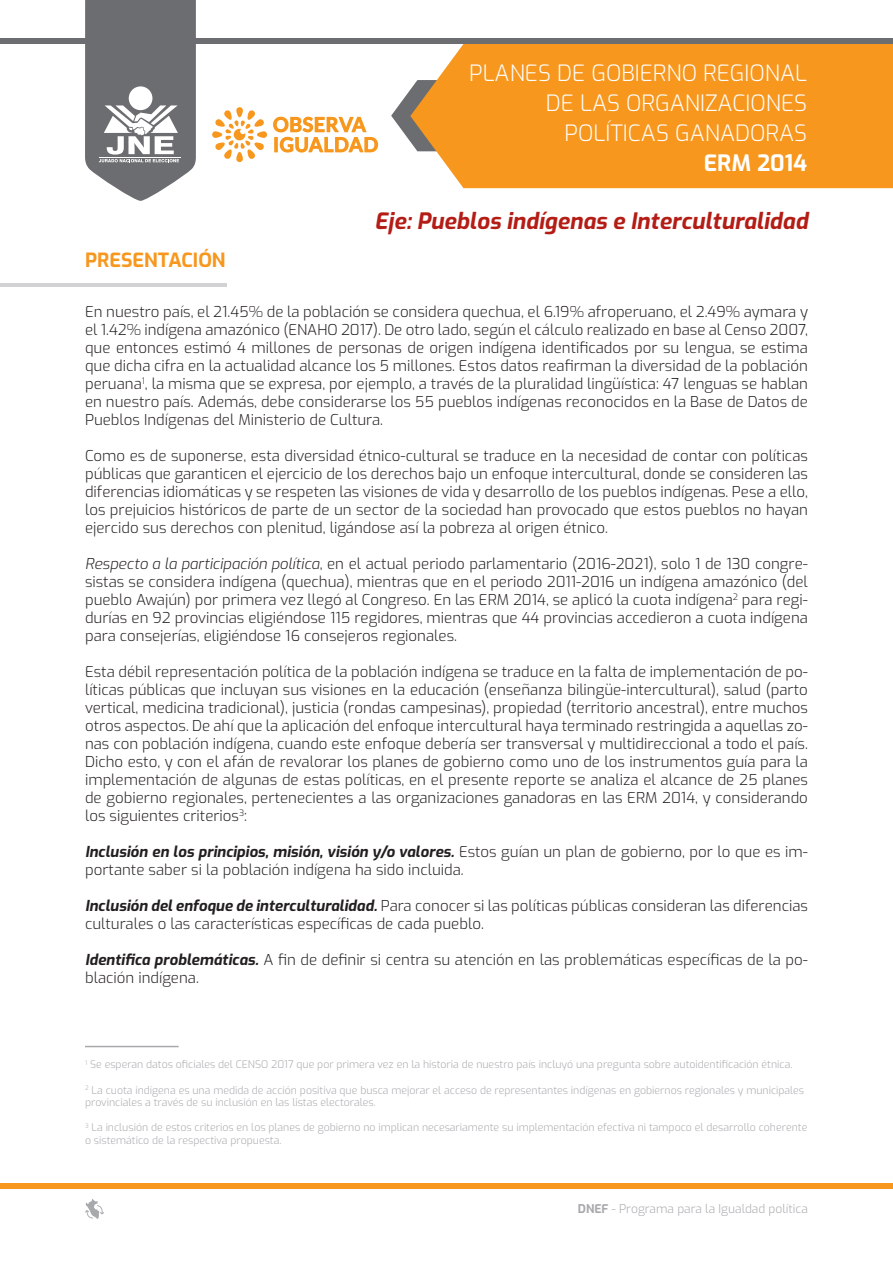
<style>
.page{position:relative;width:893px;height:1263px;background:#fff}
.page>*{position:absolute;margin:0;border:0;box-sizing:border-box;transform-origin:0 0}
.t1{font:300 22.5px/30px "Exo";color:#fff;text-align:right}
.t2{font:italic 700 22.5px "Exo";color:#b41d15}
.t3{font:700 22.5px "Exo";color:#fff}
.t4{font:700 19.5px "Exo";color:#f7971d}
.t5{font:300 15px/18px "Exo";color:#231f20;text-align:justify}
.t6{font:300 12px "Exo";color:#a8a9ad}
.t7{font:300 10.5px/12.6px "Exo";color:#a8a9ad}
.s1{font-style:italic}
.s2{font-weight:700;font-style:italic}
.s3{font-weight:700}
</style>
<div class="page">
<svg style="left:391px;top:90px;width:19px;height:51px"></svg>
<div style="left:410px;top:44px;width:483px;height:144px;background:#f7971d"></div>
<div style="left:0;top:39px;width:892px;height:5px;background:#6c6d70"></div>
<hr style="left:0;top:283px;width:226px;height:3px;background:#d1d2d4">
<div style="left:0;top:1183px;width:893px;height:5px;background:#f7971d"></div>
<svg style="left:85px;top:0;width:111px;height:201px"></svg>
<svg style="left:273px;top:117px;width:105px;height:36px"></svg>
<div style="left:236px;top:107px;width:7px;height:10px;background:#f7971d;border-radius:3px"></div>
<div style="left:212px;top:131px;width:10px;height:7px;background:#f7971d;border-radius:3px"></div>
<div style="left:236px;top:152px;width:7px;height:10px;background:#f7971d;border-radius:3px"></div>
<div style="left:257px;top:131px;width:10px;height:7px;background:#f7971d;border-radius:3px"></div>
<svg style="left:215px;top:110px;width:49px;height:49px"></svg>
<hr style="left:85px;top:1046px;width:94px;height:1px;background:#a8a9ad">
<svg style="left:85px;top:1199px;width:19px;height:20px"></svg>
<h1 class="t1" style="left:469px;top:57px;width:339px">PLANES DE GOBIERNO REGIONAL<br>DE LAS ORGANIZACIONES<br>POLÍTICAS GANADORAS</h1>
<h1 class="t3" style="left:704px;top:146px;width:105px">ERM 2014</h1>
<h2 class="t4" style="left:85px;top:245px;width:142px">PRESENTACIÓN</h2>
<h1 class="t2" style="left:375px;top:204px;width:435px">Eje: Pueblos indígenas e Interculturalidad</h1>
<p class="t5" style="left:85px;top:302px;width:724px">En nuestro país, el 21.45% de la población se considera quechua, el 6.19% afroperuano, el 2.49% aymara y el 1.42% indígena amazónico (ENAHO 2017). De otro lado, según el cálculo realizado en base al Censo 2007, que entonces estimó 4 millones de personas de origen indígena identificados por su lengua, se estima que dicha cifra en la actualidad alcance los 5 millones. Estos datos reafirman la diversidad de la población peruana<sup>1</sup>, la misma que se expresa, por ejemplo, a través de la pluralidad lingüística: 47 lenguas se hablan en nuestro país. Además, debe considerarse los 55 pueblos indígenas reconocidos en la Base de Datos de Pueblos Indígenas del Ministerio de Cultura.</p>
<p class="t5" style="left:85px;top:446px;width:724px">Como es de suponerse, esta diversidad étnico-cultural se traduce en la necesidad de contar con políticas públicas que garanticen el ejercicio de los derechos bajo un enfoque intercultural, donde se consideren las diferencias idiomáticas y se respeten las visiones de vida y desarrollo de los pueblos indígenas. Pese a ello, los prejuicios históricos de parte de un sector de la sociedad han provocado que estos pueblos no hayan ejercido sus derechos con plenitud, ligándose así la pobreza al origen étnico.</p>
<p class="t5" style="left:85px;top:554px;width:724px"><span class="s1">Respecto a la participación política</span>, en el actual periodo parlamentario (2016-2021), solo 1 de 130 congre&shy;sistas se considera indígena (quechua), mientras que en el periodo 2011-2016 un indígena amazónico (del pueblo Awajún) por primera vez llegó al Congreso. En las ERM 2014, se aplicó la cuota indígena<sup>2</sup> para regi&shy;durías en 92 provincias eligiéndose 115 regidores, mientras que 44 provincias accedieron a cuota indígena para consejerías, eligiéndose 16 consejeros regionales.</p>
<p class="t5" style="left:85px;top:662px;width:724px">Esta débil representación política de la población indígena se traduce en la falta de implementación de po&shy;líticas públicas que incluyan sus visiones en la educación (enseñanza bilingüe-intercultural), salud (parto vertical, medicina tradicional), justicia (rondas campesinas), propiedad (territorio ancestral), entre muchos otros aspectos. De ahí que la aplicación del enfoque intercultural haya terminado restringida a aquellas zo&shy;nas con población indígena, cuando este enfoque debería ser transversal y multidireccional a todo el país.<br>Dicho esto, y con el afán de revalorar los planes de gobierno como uno de los instrumentos guía para la implementación de algunas de estas políticas, en el presente reporte se analiza el alcance de 25 planes de gobierno regionales, pertenecientes a las organizaciones ganadoras en las ERM 2014, y considerando los siguientes criterios<sup>3</sup>:</p>
<p class="t5" style="left:85px;top:842px;width:724px"><span class="s2">Inclusión en los principios, misión, visión y/o valores.</span> Estos guían un plan de gobierno, por lo que es im&shy;portante saber si la población indígena ha sido incluida.</p>
<p class="t5" style="left:85px;top:896px;width:724px"><span class="s2">Inclusión del enfoque de interculturalidad.</span> Para conocer si las políticas públicas consideran las diferencias culturales o las características específicas de cada pueblo.</p>
<p class="t5" style="left:85px;top:950px;width:724px"><span class="s2">Identifica problemáticas.</span> A fin de definir si centra su atención en las problemáticas específicas de la po&shy;blación indígena.</p>
<p class="t7" style="left:85px;top:1058px;width:709px"><sup>1</sup> Se esperan datos oficiales del CENSO 2017 que por primera vez en la historia de nuestro país incluyó una pregunta sobre autoidentificación étnica.</p>
<p class="t7" style="left:85px;top:1083px;width:721px"><sup>2</sup> La cuota indígena es una medida de acción positiva que busca mejorar el acceso de representantes indígenas en gobiernos regionales y municipales provinciales a través de su inclusión en las listas electorales.</p>
<p class="t7" style="left:85px;top:1121px;width:724px"><sup>3</sup> La inclusión de estos criterios en los planes de gobierno no implican necesariamente su implementación efectiva ni tampoco el desarrollo coherente o sistemático de la respectiva propuesta.</p>
<p class="t6" style="left:578px;top:1200px;width:231px"><span class="s3">DNEF</span> - Programa para la Igualdad política</p>
</div>
